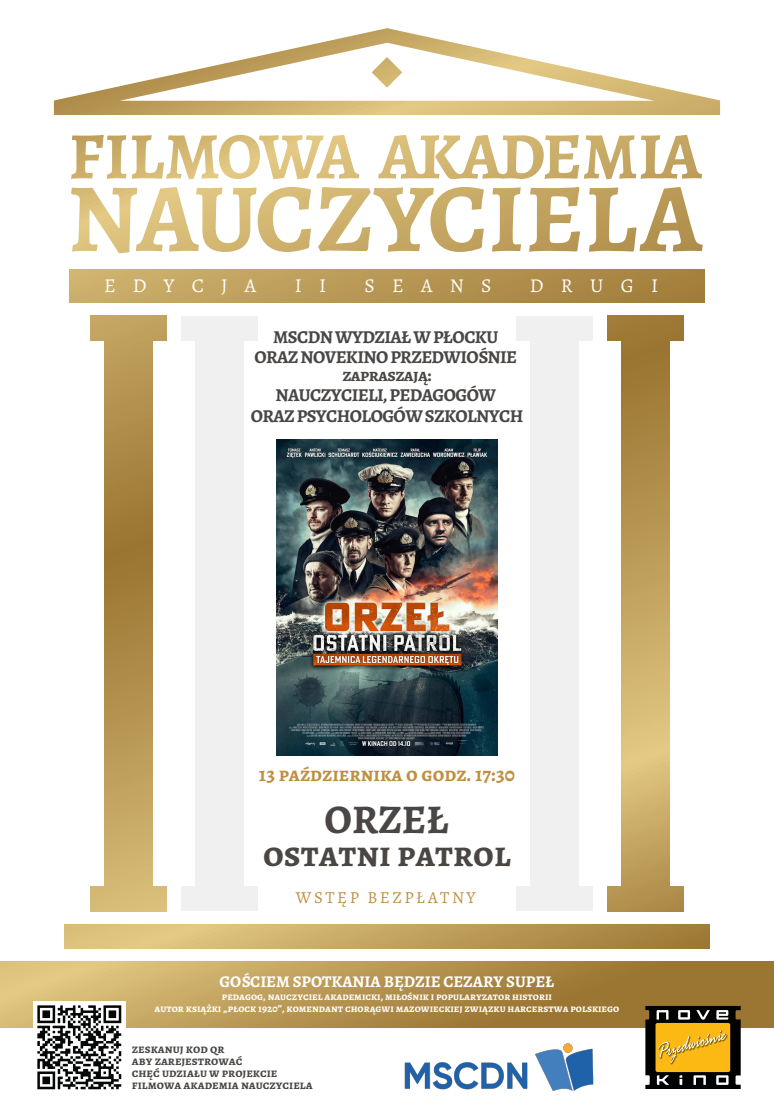
<style>
.page{position:relative;width:774px;height:1114px;background:#fff}
.page>*{position:absolute;margin:0;border:0;box-sizing:border-box;transform-origin:0 0}
.t1{font:700 40.76px "Alegreya SC";color:#494643}
.t2{font:700 36.4px "Alegreya SC";color:#494643}
.t3{font:700 20.4px "Alegreya SC";color:#bd9041}
.t4{font:19.6px "Alegreya SC";letter-spacing:.88em;color:#fff}
.t5{font:700 18.16px/20.3px "Alegreya SC";letter-spacing:-.03em;color:#494643;text-align:center}
.t6{font:16.8px "Alegreya SC";letter-spacing:.15em;color:#bd9041}
.t7{font:700 16.4px "Alegreya SC";color:#fff}
.t8{font:700 12.72px/11.8px "Alegreya SC";color:#494643}
.t9{font:700 10.8px/12.8px "Alegreya SC";color:#fff;text-align:center}
</style>
<div class="page">
<svg style="left:71px;top:135px;width:55px;height:44px"></svg>
<svg style="left:132px;top:135px;width:227px;height:44px"></svg>
<svg style="left:378px;top:135px;width:323px;height:44px"></svg>
<svg style="left:71px;top:187px;width:240px;height:66px"></svg>
<svg style="left:318px;top:187px;width:165px;height:65px"></svg>
<svg style="left:492px;top:187px;width:29px;height:65px"></svg>
<svg style="left:529px;top:187px;width:51px;height:65px"></svg>
<svg style="left:589px;top:187px;width:113px;height:65px"></svg>
<div style="left:91px;top:315px;width:76px;height:25px;background:#c2a35f"></div>
<div style="left:91px;top:886px;width:76px;height:25px;background:#d7bc77"></div>
<svg style="left:104px;top:340px;width:49px;height:546px;background:#b2904d"></svg>
<div style="left:181px;top:315px;width:76px;height:25px;background:#f1f0f0"></div>
<div style="left:181px;top:886px;width:76px;height:25px;background:#f1f0f0"></div>
<div style="left:195px;top:330px;width:48px;height:563px;background:#f1f0f0"></div>
<div style="left:516px;top:315px;width:76px;height:25px;background:#f1f0f0"></div>
<div style="left:516px;top:886px;width:76px;height:25px;background:#f1f0f0"></div>
<div style="left:530px;top:330px;width:49px;height:563px;background:#f1f0f0"></div>
<div style="left:607px;top:315px;width:76px;height:25px;background:#9e7935"></div>
<div style="left:607px;top:886px;width:76px;height:25px;background:#b2904d"></div>
<svg style="left:621px;top:340px;width:48px;height:546px;background:#bf9f5b"></svg>
<div style="left:65px;top:924px;width:644px;height:24px;background:linear-gradient(to right,#e9d08b,#9f7a38)"></div>
<svg style="left:54px;top:28px;width:665px;height:87px"></svg>
<svg style="left:0;top:961px;width:773px;height:66px;background:#b4934f"></svg>
<svg style="left:371px;top:57px;width:31px;height:31px"></svg>
<div style="left:70px;top:270px;width:633px;height:32px;background:linear-gradient(to right,#ceb16e,#a17d3a)"></div>
<svg style="left:645px;top:1005px;width:95px;height:83px;background:#886b23"></svg>
<img style="left:404px;top:1043px;width:190px;height:48px">
<div style="left:33px;top:1001px;width:92px;height:92px;background:#fff"></div>
<img style="left:37px;top:1005px;width:85px;height:85px">
<img style="left:276px;top:439px;width:221px;height:316px">
<h3 class="t4" style="left:104px;top:274px;width:154px">EDYCJA</h3>
<h3 class="t4" style="left:294px;top:274px;width:33px">I I</h3>
<h3 class="t4" style="left:364px;top:274px;width:128px">SEANS</h3>
<h3 class="t4" style="left:529px;top:274px;width:130px">DRUGI</h3>
<h3 class="t5" style="left:254px;top:327px;width:264px">MSCDN WYDZIAŁ W PŁOCKU<br>ORAZ NOVEKINO PRZEDWIOŚNIE</h3>
<h3 class="t5" style="left:250px;top:365px;width:274px">zapraszają:<br>NAUCZYCIELI, PEDAGOGÓW<br>ORAZ PSYCHOLOGÓW SZKOLNYCH</h3>
<h3 class="t3" style="left:259px;top:761px;width:257px">13 października o godz. 17:30</h3>
<h1 class="t1" style="left:324px;top:793px;width:126px">ORZEŁ</h1>
<h2 class="t2" style="left:263px;top:830px;width:249px">ostatni patrol</h2>
<h3 class="t6" style="left:296px;top:887px;width:181px">WSTĘP BEZPŁATNY</h3>
<h3 class="t7" style="left:219px;top:970px;width:336px">GOŚCIEM SPOTKANIA BĘDZIE CEZARY SUPEŁ</h3>
<p class="t9" style="left:155px;top:989px;width:466px">pedagog, nauczyciel akademicki, miłośnik i popularyzator historii<br>autor książki „płock 1920”, komendant chorągwi mazowieckiej związku harcerstwa polskiego</p>
<p class="t8" style="left:132px;top:1043px;width:182px">zeskanuj kod qr<br>aby zarejestrować<br>chęć udziału w projekcie filmowa akademia nauczyciela</p>
</div>
